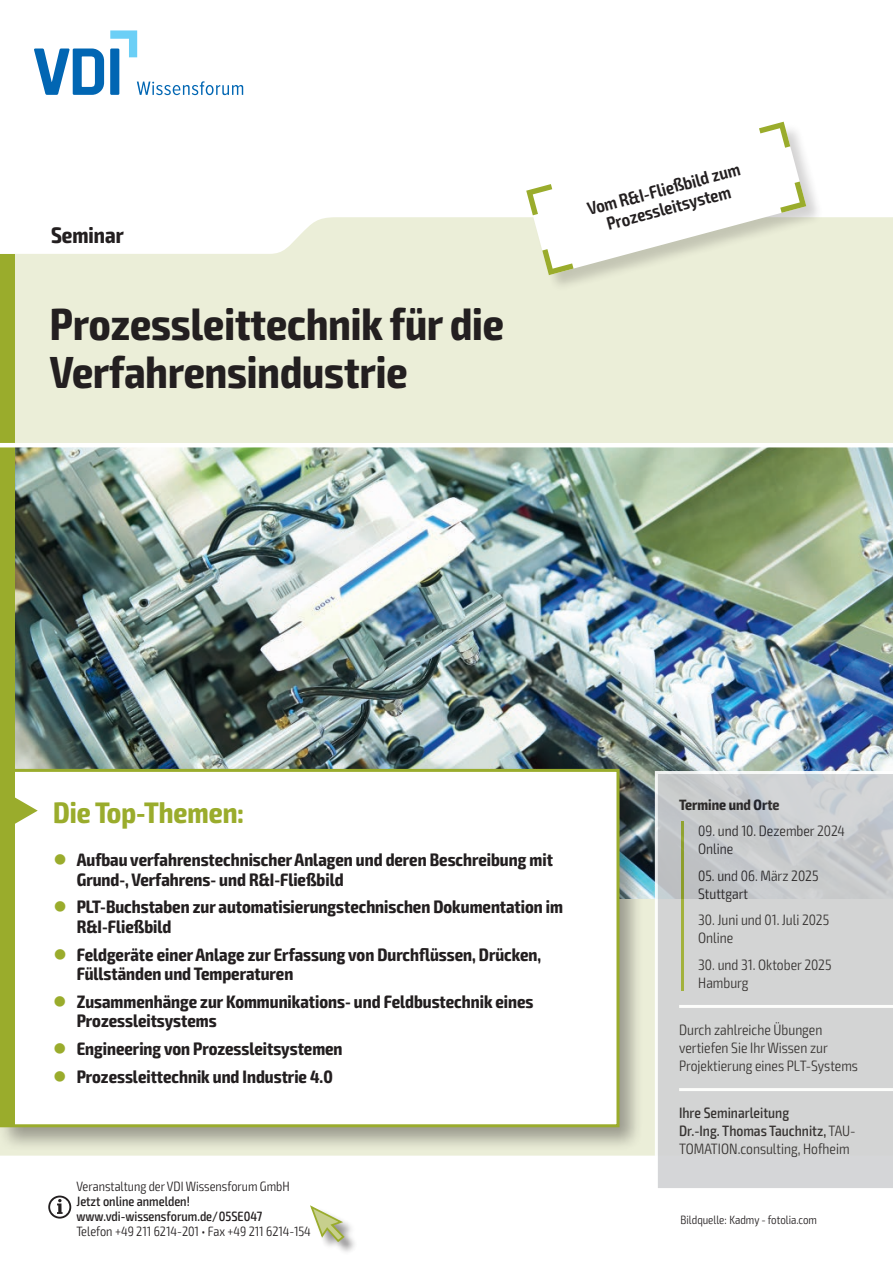
<style>
.page{position:relative;width:893px;height:1263px;background:#fff}
.page>*{position:absolute;margin:0;border:0;box-sizing:border-box;transform-origin:0 0}
.t1{font:700 condensed 45px/48px "Exo 2";color:#231f20}
.t2{font:700 condensed 29.7px "Exo 2";color:#9aac2c}
.t3{font:700 condensed 22.5px "Exo 2";color:#231f20}
.t4{font:700 condensed 18px/19.5px "Exo 2";color:#231f20}
.t5{font:600 condensed 18px/19.5px "Exo 2";color:#231f20;text-align:center}
.t6{font:300 condensed 15px/18px "Exo 2";color:#231f20}
.t7{font:500 condensed 15px/18px "Exo 2";color:#231f20}
.t8{font:700 condensed 15px "Exo 2";color:#231f20}
.t9{font:300 condensed 13.5px "Exo 2";color:#231f20}
.t10{font:500 condensed 13.5px/15px "Exo 2";color:#231f20}
.t11{font:300 condensed 12px "Exo 2";color:#231f20}
.s1{color:#9aac2c}
.s2{font-weight:300}
</style>
<div class="page">
<div style="left:0;top:217px;width:893px;height:938px;background:#ebeed8"></div>
<img style="left:14px;top:447px;width:879px;height:451px">
<div style="left:0;top:765px;width:644px;height:387px;background:#231f20;opacity:.4"></div>
<div style="left:2px;top:770px;width:616px;height:356px;background:#fff"></div>
<div style="left:3px;top:772px;width:11px;height:352px;background:#9aac2c"></div>
<div style="left:0;top:769px;width:619px;height:358px;border:3px solid #9aac2c"></div>
<svg style="left:14px;top:796px;width:24px;height:29px"></svg>
<div style="left:0;top:254px;width:14px;height:519px;background:#9aac2c"></div>
<div style="left:311px;top:1206px;width:47px;height:49px;background:#231f20;opacity:.5"></div>
<svg style="left:310px;top:1205px;width:36px;height:38px"></svg>
<hr style="left:0;top:443px;width:893px;height:4px;background:#fff">
<svg style="left:655px;top:771px;width:238px;height:417px;background:#d0d2d2"></svg>
<svg style="left:48px;top:1195px;width:23px;height:23px"></svg>
<svg style="left:34px;top:30px;width:209px;height:65px"></svg>
<div style="left:527px;top:122px;width:297px;height:170px;background:#231f20;opacity:.2"></div>
<svg style="left:526px;top:122px;width:280px;height:153px"></svg>
<p class="t3" style="left:51px;top:221px;width:74px">Seminar</p>
<h1 class="t1" style="left:50px;top:301px;width:455px">Prozessleittechnik für die<br>Verfahrensindustrie</h1>
<p class="t5" style="left:585px;top:200px;width:159px;rotate:-15deg">Vom R&amp;I-Fließbild zum<br>Prozessleitsystem</p>
<h2 class="t2" style="left:53px;top:794px;width:192px">Die Top-Themen:</h2>
<p class="t4" style="left:77px;top:850px;width:478px;text-indent:-23px"><span class="s1">●</span> Aufbau verfahrenstechnischer Anlagen und deren Beschreibung mit<br>Grund-, Verfahrens- und R&amp;I-Fließbild</p>
<p class="t4" style="left:77px;top:898px;width:488px;text-indent:-23px"><span class="s1">●</span> PLT-Buchstaben zur automatisierungstechnischen Dokumentation im<br>R&amp;I-Fließbild</p>
<p class="t4" style="left:77px;top:945px;width:466px;text-indent:-23px"><span class="s1">●</span> Feldgeräte einer Anlage zur Erfassung von Durchflüssen, Drücken,<br>Füllständen und Temperaturen</p>
<p class="t4" style="left:77px;top:992px;width:458px;text-indent:-23px"><span class="s1">●</span> Zusammenhänge zur Kommunikations- und Feldbustechnik eines<br>Prozessleitsystems</p>
<p class="t4" style="left:53px;top:1039px;width:291px"><span class="s1">●</span> Engineering von Prozessleitsystemen</p>
<p class="t4" style="left:53px;top:1067px;width:281px"><span class="s1">●</span> Prozessleittechnik und Industrie 4.0</p>
<p class="t9" style="left:77px;top:1178px;width:215px">Veranstaltung der VDI Wissensforum GmbH</p>
<p class="t10" style="left:77px;top:1194px;width:187px">Jetzt online anmelden! www.vdi-wissensforum.de/05SE047</p>
<p class="t9" style="left:77px;top:1223px;width:236px">Telefon +49 211 6214-201 • Fax +49 211 6214-154</p>
<p class="t8" style="left:679px;top:796px;width:102px">Termine und Orte</p>
<p class="t6" style="left:698px;top:822px;width:148px">09. und 10. Dezember 2024<br>Online</p>
<p class="t6" style="left:698px;top:867px;width:122px">05. und 06. März 2025<br>Stuttgart</p>
<p class="t6" style="left:698px;top:911px;width:132px">30. Juni und 01. Juli 2025<br>Online</p>
<p class="t6" style="left:698px;top:956px;width:135px">30. und 31. Oktober 2025<br>Hamburg</p>
<p class="t6" style="left:679px;top:1021px;width:180px">Durch zahlreiche Übungen vertiefen Sie Ihr Wissen zur<br>Projektierung eines PLT-Systems</p>
<p class="t7" style="left:679px;top:1104px;width:178px">Ihre Seminarleitung<br>Dr.-Ing. Thomas Tauchnitz, <span class="s2">TAU-<br>TOMATION.consulting, Hofheim</span></p>
<p class="t11" style="left:681px;top:1212px;width:138px">Bildquelle: Kadmy - fotolia.com</p>
</div>
